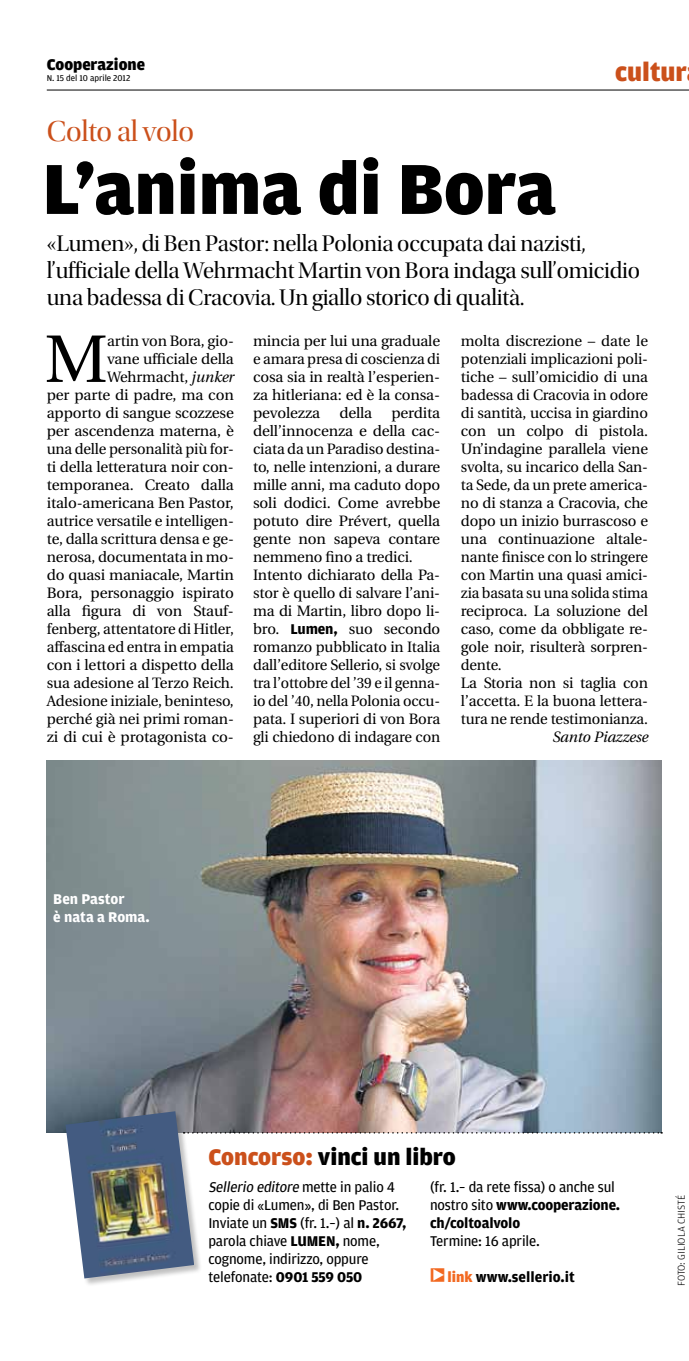
<style>
.page{position:relative;width:689px;height:1361px;background:#fff}
.page>*{position:absolute;margin:0;border:0;box-sizing:border-box;transform-origin:0 0}
.t1{font:900 75px "Amplitude";color:#000}
.t2{font:67.05px "Utopia";color:#000}
.t3{font:30px "Utopia Std Disp";letter-spacing:-.01em;color:#cb501b}
.t4{font:900 27px "Amplitude";color:#cb501b}
.t5{font:900 24px "Amplitude";color:#000}
.t6{font:23.55px/27px "Utopia Std Disp";letter-spacing:-.01em;color:#000}
.t7{font:900 16.5px "Amplitude";color:#000}
.t8{font:15px/18px "Utopia";letter-spacing:-.01em;color:#000}
.t9{font:15px/18px "Amplitude";letter-spacing:-.01em;color:#000}
.t10{font:700 15px/18px "Amplitude";color:#fff}
.t11{font:700 15px "Amplitude";color:#000}
.t12{font:italic 15px "Utopia";letter-spacing:-.01em;color:#000}
.t13{font:300 10.5px "Amplitude";color:#000}
.t14{font:9px "Amplitude";color:#000}
.s1{font-style:italic}
.s2{font-family:"Amplitude";font-weight:700}
.s3{color:#cb501b}
.s4{font-weight:700}
.s5{font-weight:900;color:#f26921}
</style>
<div class="page">
<img style="left:47px;top:760px;width:615px;height:372px">
<hr style="left:47px;top:90px;width:642px;height:1px;background:#000">
<div style="left:66px;top:1111px;width:137px;height:176px;background:#000;opacity:.25"></div>
<img style="left:65px;top:1111px;width:129px;height:167px">
<svg style="left:184px;top:1132px;width:478px;height:1px"></svg>
<p class="t7" style="left:47px;top:55px;width:100px">Cooperazione</p>
<p class="t14" style="left:47px;top:73px;width:85px">N. 15 del 10 aprile 2012</p>
<h3 class="t3" style="left:47px;top:115px;width:149px">Colto al volo</h3>
<h1 class="t1" style="left:43px;top:147px;width:515px">L’anima di Bora</h1>
<h3 class="t4" style="left:615px;top:57px;width:73px">cultur</h3>
<h3 class="t6" style="left:47px;top:231px;width:595px">«Lumen», di Ben Pastor: nella Polonia occupata dai nazisti, l’ufficiale della Wehrmacht Martin von Bora indaga sull’ omicidio una badessa di Cracovia. Un giallo storico di qualità.</h3>
<p class="t8" style="left:47px;top:332px;width:189px;text-align:right">artin von Bora, gio-<br>vane ufficiale della<br>Wehrmacht, <span class="s1">junker<br></span>per parte di padre, ma con apporto di sangue scozzese per ascendenza materna, è una delle personalità più for&shy;ti della letteratura noir con&shy;temporanea. Creato dalla italo-americana Ben Pastor, autrice versatile e intelligen&shy;te, dalla scrittura densa e ge&shy;nerosa, documentata in mo&shy;do quasi maniacale, Martin<br>Bora, personaggio ispirato alla figura di von Stauf&shy;fenberg, attentatore di Hitler, affascina ed entra in empatia con i lettori a dispetto della sua adesione al Terzo Reich.<br>Adesione iniziale, beninteso, perché già nei primi roman&shy;zi di cui è protagonista co-</p>
<h2 class="t2" style="left:45px;top:322px;width:65px">M</h2>
<p class="t8" style="left:253px;top:332px;width:189px;text-align:justify">mincia per lui una graduale e amara presa di coscienza di cosa sia in realtà l’esperien&shy;za hitleriana: ed è la consa&shy;pevolezza</p>
<p class="t8" style="left:253px;top:404px;width:189px;text-indent:138px">perdita dell’innocenza e della cac&shy;ciata da un Paradiso destina&shy;to, nelle intenzioni, a durare mille anni, ma caduto dopo soli dodici. Come avrebbe potuto dire Prévert, quella gente non sapeva contare nemmeno fino a tredici.<br>Intento dichiarato della Pa&shy;stor è quello di salvare l’ani&shy;ma di Martin, libro dopo li&shy;bro. <span class="s2">Lumen,</span> suo secondo romanzo pubblicato in Italia dall’editore Sellerio, si svolge tra l’ottobre del ’39 e il genna&shy;io del ’40, nella Polonia occu&shy;pata. I superiori di von Bora gli chiedono di indagare con</p>
<p class="t8" style="left:339px;top:404px;width:34px">della</p>
<p class="t8" style="left:461px;top:332px;width:189px">molta discrezione – date le potenziali implicazioni poli&shy;tiche – sull’omicidio di una badessa di Cracovia in odore di santità, uccisa in giardino con un colpo di pistola.<br>Un’indagine parallela viene svolta, su incarico della San&shy;ta Sede, da un prete america&shy;no di stanza a Cracovia, che dopo un inizio burrascoso e una continuazione altale&shy;nante finisce con lo stringere con Martin una quasi amici&shy;zia basata su una solida stima reciproca. La soluzione del caso, come da obbligate re&shy;gole noir, risulterà sorpren&shy;dente.<br>La Storia non si taglia con l’accetta. E la buona lettera&shy;tura ne rende testimonianza.</p>
<p class="t12" style="left:552px;top:728px;width:98px">Santo Piazzese</p>
<p class="t10" style="left:53px;top:890px;width:98px">Ben Pastor<br>è nata a Roma.</p>
<h3 class="t5" style="left:208px;top:1143px;width:249px"><span class="s3">Concorso:</span> vinci un libro</h3>
<p class="t9" style="left:208px;top:1178px;width:199px"><span class="s1">Sellerio editore</span> m e tt e i n p a l i o 4 copie di «Lumen», di Ben Pastor.<br>Inviate un <span class="s4">SMS</span> (fr. 1.–) al <span class="s4">n. 2667, </span>parola chiave <span class="s4">LUMEN,</span> nome, cognome, indirizzo, oppure telefonate: <span class="s4">0901 559 050</span></p>
<p class="t9" style="left:430px;top:1178px;width:192px">(fr. 1.– da rete fissa) o anche sul nostro sito <span class="s4">www.cooperazione. ch/coltoalvolo</span></p>
<p class="t9" style="left:430px;top:1232px;width:111px">Termine: 16 aprile.</p>
<p class="t11" style="left:447px;top:1269px;width:129px"><span class="s5">link</span> www.sellerio.it</p>
<p class="t13" style="left:675px;top:1286px;width:93px;rotate:-90deg">foto: giliola chistÉ</p>
</div>
